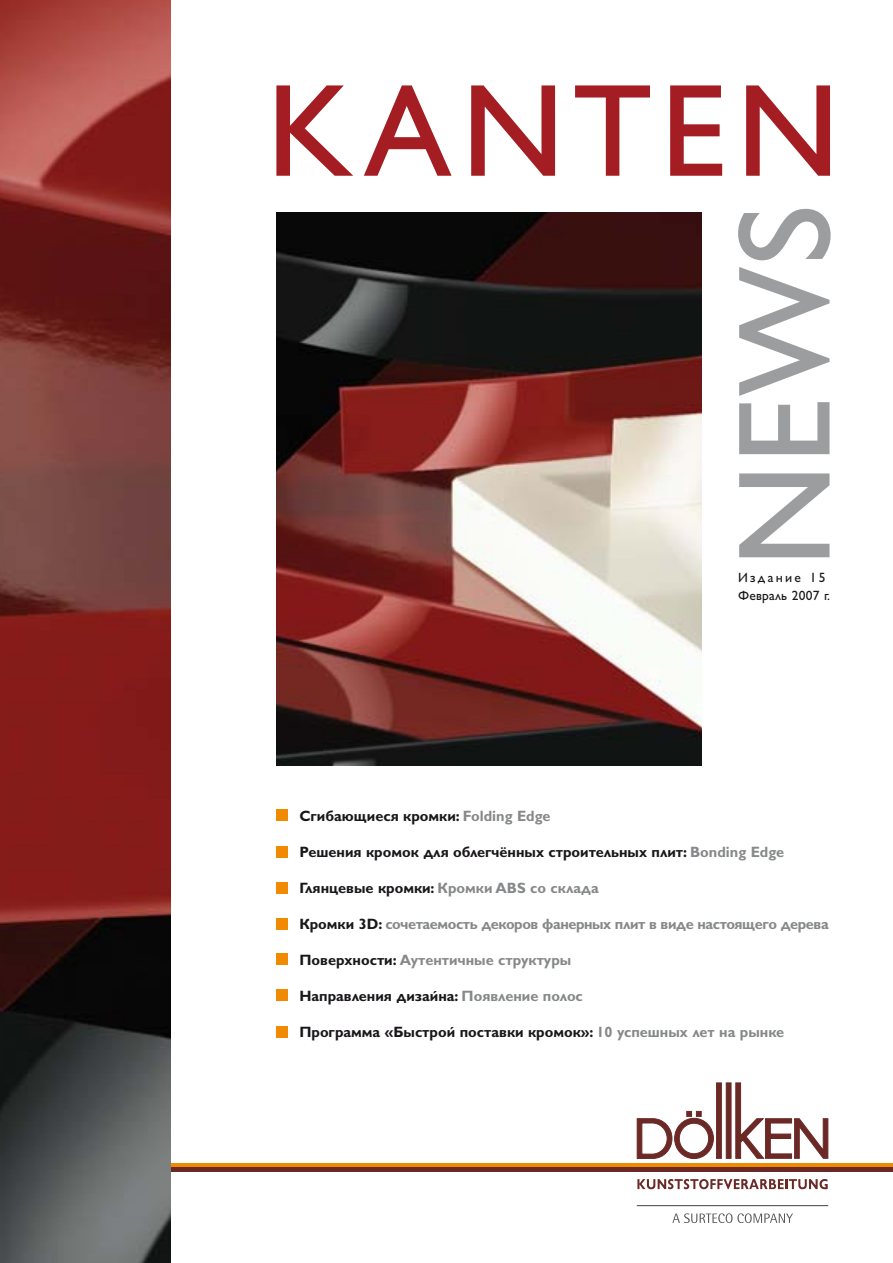
<style>
.page{position:relative;width:893px;height:1263px;background:#fff}
.page>*{position:absolute;margin:0;border:0;box-sizing:border-box;transform-origin:0 0}
.t1{font:500 135.3px "Giltus T";letter-spacing:.08em;color:#a41d23}
.t2{font:500 135.3px "Giltus T";color:#9c9d9f}
.t3{font:700 15px "Gill Sans Cyr";color:#1a171b}
.t4{font:700 15px "Gill Sans Cyr";color:#868889}
.t5{font:700 15px "Gill Sans Cyr";letter-spacing:-.03em;color:#868889}
.t6{font:13.5px "Gill Sans Cyr";letter-spacing:.015em;color:#1a171b}
.t7{font:13.5px "Gill Sans Cyr";letter-spacing:.17em;color:#1a171b}
.s1{color:#868889}
.s2{color:#1a171b}
</style>
<div class="page">
<div style="left:276px;top:809px;width:12px;height:12px;background:#f08a00"></div>
<div style="left:276px;top:846px;width:12px;height:11px;background:#f08a00"></div>
<div style="left:276px;top:882px;width:12px;height:11px;background:#f08a00"></div>
<div style="left:276px;top:918px;width:12px;height:11px;background:#f08a00"></div>
<div style="left:276px;top:954px;width:12px;height:11px;background:#f08a00"></div>
<div style="left:276px;top:990px;width:12px;height:11px;background:#f08a00"></div>
<div style="left:276px;top:1026px;width:12px;height:12px;background:#f08a00"></div>
<img style="left:276px;top:213px;width:426px;height:552px">
<hr style="left:170px;top:1163px;width:722px;height:4px;background:#f08a00">
<div style="left:170px;top:1167px;width:722px;height:5px;background:#6b2926"></div>
<svg style="left:637px;top:1179px;width:190px;height:10px"></svg>
<hr style="left:636px;top:1205px;width:192px;height:1px;background:#57585a">
<svg style="left:672px;top:1213px;width:121px;height:10px"></svg>
<div style="left:716px;top:1083px;width:5px;height:76px;background:#6b2926"></div>
<svg style="left:725px;top:1083px;width:6px;height:76px"></svg>
<svg style="left:735px;top:1082px;width:93px;height:77px"></svg>
<svg style="left:636px;top:1111px;width:78px;height:48px"></svg>
<img style="left:0;top:0;width:170px;height:1263px">
<h1 class="t1" style="left:267px;top:77px;width:573px">KANTEN</h1>
<h1 class="t2" style="left:731px;top:566px;width:363px;rotate:-90deg">NEWS</h1>
<p class="t6" style="left:738px;top:590px;width:94px">Февраль 2007 г.</p>
<p class="t7" style="left:738px;top:572px;width:89px">Издание 15</p>
<p class="t3" style="left:299px;top:810px;width:252px">Сгибающиеся кромки: <span class="s1">Folding Edge</span></p>
<p class="t3" style="left:299px;top:846px;width:486px">Решения кромок для облегчённых строительных плит: <span class="s1">Bonding Edge</span></p>
<p class="t4" style="left:299px;top:882px;width:301px"><span class="s2">Глянцевые кромки:</span> Кромки ABS со склада</p>
<p class="t5" style="left:299px;top:918px;width:531px"><span class="s2">Кромки 3D:</span> сочетаемость декоров фанерных плит в виде настоящего дерева</p>
<p class="t4" style="left:299px;top:954px;width:273px"><span class="s2">Поверхности:</span> Аутентичные структуры</p>
<p class="t3" style="left:299px;top:990px;width:285px">Направления дизайна: <span class="s1">Появление полос</span></p>
<p class="t3" style="left:299px;top:1026px;width:486px">Программа «Быстрой поставки кромок»: <span class="s1">10 успешных лет на рынке</span></p>
</div>
